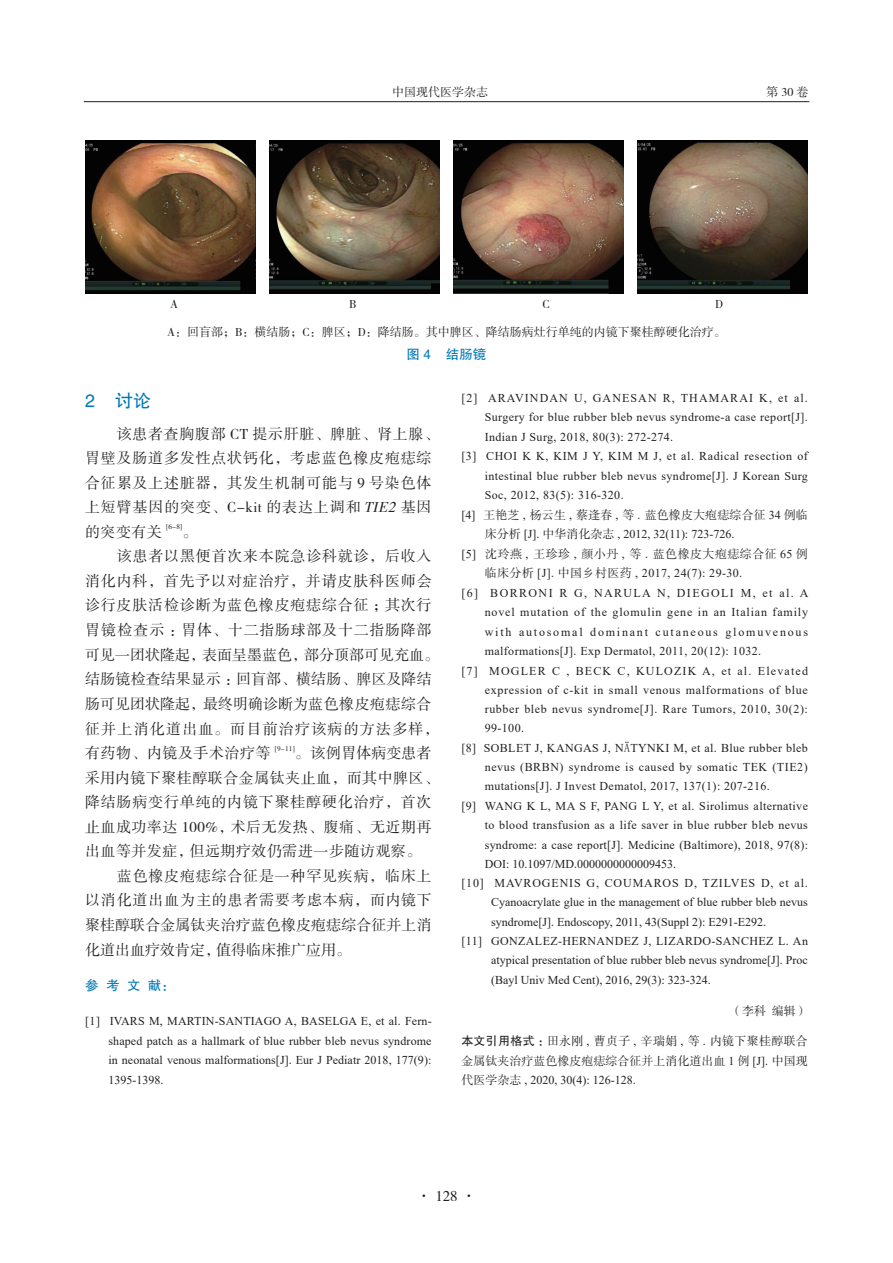
<style>
.page{position:relative;width:893px;height:1263px;background:#fff}
.page>*{position:absolute;margin:0;border:0;box-sizing:border-box;transform-origin:0 0}
._1标题{font:18px "FZHTK GBK1 0";color:#0078b6}
.全文段路样式{font:15px/24.5px "FZSSK GBK1 0";letter-spacing:.045em;color:#231f20}
._5标题_参考{font:13.5px "FZHTK GBK1 0";color:#0078b6}
._4中文标题_1{font:13.5px "FZHTK GBK1 0";color:#0078b6}
.参考文献内容1{font:12px/19.5px "Times New Roman";letter-spacing:.03em;color:#231f20;text-align:justify}
.参考文献内容2{font:12px/19.2px "Times New Roman";color:#231f20;text-align:justify}
.参考文献内容1-2{font:12px/19.4px "FZSSK GBK1 0";color:#231f20;text-align:justify}
.参考文献内容1-3{font:12px/19.2px "Times New Roman";color:#231f20}
.表注_居中{font:12px "FZSSK GBK1 0";color:#231f20}
.表注_正文{font:12px "FZSSK GBK1 0";color:#231f20}
.全文段路样式-2{font:7.2px "FZSSK GBK1 0";color:#231f20}
.s1{font-style:italic}
.s2{font-family:"FZSSK GBK1 0"}
.s3{font-family:"Sim Sun"}
.s4{font-family:"FZHTK GBK1 0"}
.s5{font-family:"Times New Roman"}
</style>
<div class="page">
<hr style="left:84px;top:101px;width:725px;height:1px;background:#231f20">
<img style="left:85px;top:140px;width:170px;height:153px">
<img style="left:269px;top:140px;width:170px;height:153px">
<img style="left:454px;top:140px;width:170px;height:153px">
<img style="left:638px;top:140px;width:170px;height:153px">
<p class="参考文献内容1-2" style="left:392px;top:83px;width:97px">中国现代医学杂志</p>
<p class="参考文献内容1-2" style="left:766px;top:83px;width:43px">第30卷</p>
<p class="表注_正文" style="left:170px;top:297px;width:9px">A</p>
<p class="表注_正文" style="left:349px;top:297px;width:9px">B</p>
<p class="表注_正文" style="left:543px;top:297px;width:9px">C</p>
<p class="表注_正文" style="left:715px;top:297px;width:9px">D</p>
<p class="表注_居中" style="left:167px;top:325px;width:560px">A：回盲部；B：横结肠；C：脾区；D：降结肠。其中脾区、降结肠病灶行单纯的内镜下聚桂醇硬化治疗。</p>
<p class="_4中文标题_1" style="left:407px;top:346px;width:81px">图 4 结肠镜</p>
<p class="_1标题" style="left:85px;top:391px;width:67px">2 讨论</p>
<p class="全文段路样式" style="left:85px;top:422px;width:356px;text-indent:32px">该患者查胸腹部 CT 提示肝脏、脾脏、肾上腺、胃壁及肠道多发性点状钙化，考虑蓝色橡皮疱痣综合征累及上述脏器，其发生机制可能与 9 号染色体上短臂基因的突变、C-kit 的表达上调和 <span class="s1">TIE2</span>基因的突变有关</p>
<p class="全文段路样式-2" style="left:166px;top:523px;width:18px">[6-8]</p>
<p class="全文段路样式" style="left:182px;top:520px;width:16px">。</p>
<p class="全文段路样式" style="left:85px;top:544px;width:356px;text-indent:32px">该患者以黑便首次来本院急诊科就诊，后收入消化内科，首先予以对症治疗，并请皮肤科医师会诊行皮肤活检诊断为蓝色橡皮疱痣综合征；其次行胃镜检查示：胃体、十二指肠球部及十二指肠降部可见一团状隆起，表面呈墨蓝色，部分顶部可见充血。结肠镜检查结果显示：回盲部、横结肠、脾区及降结肠可见团状隆起，最终明确诊断为蓝色橡皮疱痣综合征并上消化道出血。而目前治疗该病的方法多样，有药物、内镜及手术治疗等</p>
<p class="全文段路样式" style="left:85px;top:742px;width:356px;text-indent:210px">。该例胃体病变患者采用内镜下聚桂醇联合金属钛夹止血，而其中脾区、降结肠病变行单纯的内镜下聚桂醇硬化治疗，首次止血成功率达 100%，术后无发热、腹痛、无近期再出血等并发症，但远期疗效仍需进一步随访观察。</p>
<p class="全文段路样式" style="left:85px;top:864px;width:348px;text-align:justify;text-indent:32px">蓝色橡皮疱痣综合征是一种罕见疾病，临床上以消化道出血为主的患者需要考虑本病，而内镜下聚桂醇联合金属钛夹治疗蓝色橡皮疱痣综合征并上消化道出血疗效肯定，值得临床推广应用。</p>
<p class="_5标题_参考" style="left:85px;top:978px;width:91px">参 考 文 献：</p>
<p class="参考文献内容1" style="left:108px;top:1011px;width:325px;text-indent:-23px">[1] IVARS M, MARTIN-SANTIAGO A, BASELGA E, et al. Fern&shy;shaped patch as a hallmark of blue rubber bleb nevus syndrome in neonatal venous malformations[J]. Eur J Pediatr 2018, 177(9):<br>1395-1398.</p>
<p class="全文段路样式-2" style="left:275px;top:744px;width:21px">[9-11]</p>
<p class="参考文献内容1" style="left:485px;top:387px;width:325px;text-indent:-23px">[2] ARAVINDAN U, GANESAN R, THAMARAI K, et al.<br>Surgery for blue rubber bleb nevus syndrome-a case report[J].<br>Indian J Surg, 2018, 80(3): 272-274.</p>
<p class="参考文献内容1" style="left:485px;top:446px;width:325px;text-indent:-23px">[3] CHOI K K, KIM J Y, KIM M J, et al. Radical resection of intestinal blue rubber bleb nevus syndrome[J]. J Korean Surg Soc, 2012, 83(5): 316-320.</p>
<p class="参考文献内容1-3" style="left:485px;top:505px;width:325px;text-indent:-23px">[4] <span class="s2">王艳芝</span> , <span class="s2">杨云生</span> , <span class="s2">蔡逢春</span> , <span class="s2">等</span> . <span class="s2">蓝色橡皮大疱痣综合征</span> 34 <span class="s2">例临床分析</span> [J]. <span class="s2">中华消化杂志</span> , 2012, 32(11): 723-726.</p>
<p class="参考文献内容1" style="left:485px;top:544px;width:325px;text-indent:-23px">[5] <span class="s2">沈玲燕</span> , <span class="s2">王珍珍</span> , <span class="s2">颜小丹</span> , <span class="s2">等</span> . <span class="s2">蓝色橡皮大疱痣综合征</span> 65 <span class="s2">例临床分析</span> [J]. <span class="s2">中国乡村医药</span> , 2017, 24(7): 29-30.</p>
<p class="参考文献内容1" style="left:485px;top:582px;width:325px;text-indent:-23px">[6] BORRONI R G, NARULA N, DIEGOLI M, et al. A novel mutation of the glomulin gene in an Italian family with autosomal dominant cutaneous glomuvenous malformations[J]. Exp Dermatol, 2011, 20(12): 1032.</p>
<p class="参考文献内容1" style="left:485px;top:661px;width:325px;text-indent:-23px">[7] MOGLER C , BECK C, KULOZIK A, et al. Elevated expression of c-kit in small venous malformations of blue rubber bleb nevus syndrome[J]. Rare Tumors, 2010, 30(2):<br>99-100.</p>
<p class="参考文献内容1" style="left:485px;top:738px;width:325px;text-indent:-23px">[8] SOBLET J, KANGAS J, N<span class="s3">Ä</span>TYNKI M, et al. Blue rubber bleb nevus (BRBN) syndrome is caused by somatic TEK (TIE2) mutations[J]. J Invest Dematol, 2017, 137(1): 207-216.</p>
<p class="参考文献内容1" style="left:485px;top:795px;width:325px;text-indent:-23px">[9] WANG K L, MA S F, PANG L Y, et al. Sirolimus alternative to blood transfusion as a life saver in blue rubber bleb nevus syndrome: a case report[J]. Medicine (Baltimore), 2018, 97(8):<br>DOI: 10.1097/MD.0000000000009453.</p>
<p class="参考文献内容2" style="left:491px;top:873px;width:318px;text-indent:-30px">[10] MAVROGENIS G, COUMAROS D, TZILVES D, et al.<br>Cyanoacrylate glue in the management of blue rubber bleb nevus syndrome[J]. Endoscopy, 2011, 43(Suppl 2): E291-E292.</p>
<p class="参考文献内容2" style="left:491px;top:931px;width:318px;text-indent:-30px">[11] GONZALEZ-HERNANDEZ J, LIZARDO-SANCHEZ L. An atypical presentation of blue rubber bleb nevus syndrome[J]. Proc (Bayl Univ Med Cent), 2016, 29(3): 323-324.</p>
<p class="参考文献内容1-2" style="left:730px;top:1002px;width:79px">（李科 编辑）</p>
<p class="参考文献内容1-2" style="left:461px;top:1032px;width:348px"><span class="s4">本文引用格式：</span>田永刚 <span class="s5">,</span> 曹贞子 <span class="s5">,</span> 辛瑞娟 <span class="s5">,</span> 等 <span class="s5">.</span> 内镜下聚桂醇联合金属钛夹治疗蓝色橡皮疱痣综合征并上消化道出血 <span class="s5">1</span> 例 <span class="s5">[J].</span> 中国现代医学杂志 <span class="s5">, 2020, 30(4): 126-128.</span></p>
<p class="全文段路样式" style="left:417px;top:1184px;width:61px">· 128 ·</p>
</div>
